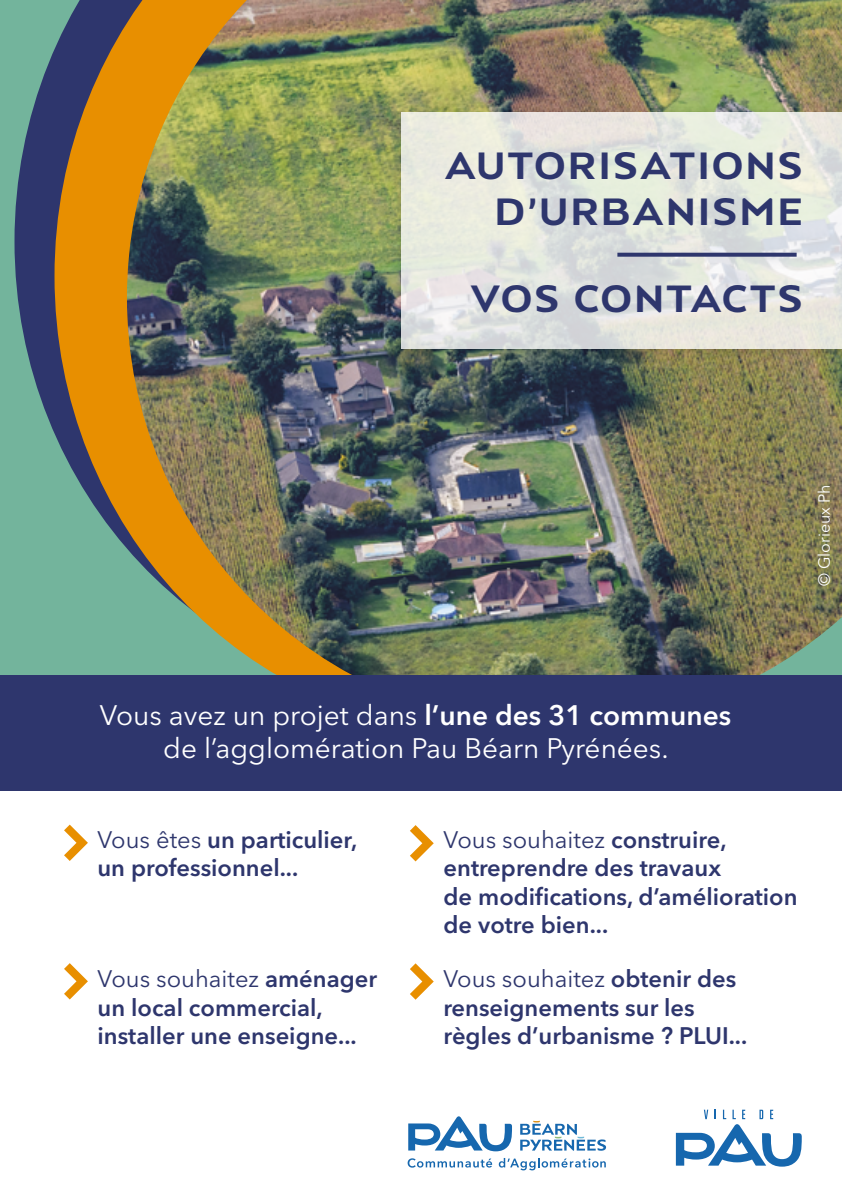
<style>
.page{position:relative;width:842px;height:1191px;background:#fff}
.page>*{position:absolute;margin:0;border:0;box-sizing:border-box;transform-origin:0 0}
.t1{font:38px/45.6px "Pau Display";letter-spacing:.07em;color:#2e366d;text-align:right}
.t2{font:28px/33.6px "Avenir Next LT Pro";color:#fff;text-align:center}
.t3{font:600 23.8px/28.6px "Avenir Next LT Pro";color:#2e366d}
.t4{font:16px "Avenir Next LT Pro";color:#fff}
.s1{font-weight:600}
.s2{font-weight:400}
</style>
<div class="page">
<svg style="left:410px;top:963px;width:24px;height:36px"></svg>
<svg style="left:15px;top:0;width:40px;height:675px;background:#588389"></svg>
<svg style="left:55px;top:0;width:72px;height:675px;background:#978348"></svg>
<img style="left:127px;top:0;width:715px;height:675px">
<div style="left:0;top:675px;width:842px;height:116px;background:#2e366d"></div>
<div style="left:392px;top:103px;width:450px;height:258px;background:#000;opacity:.25"></div>
<svg style="left:401px;top:112px;width:441px;height:236px;background:#e3e5df"></svg>
<svg style="left:617px;top:253px;width:180px;height:4px"></svg>
<svg style="left:676px;top:1109px;width:126px;height:57px"></svg>
<svg style="left:408px;top:1158px;width:84px;height:9px"></svg>
<svg style="left:499px;top:1158px;width:107px;height:12px"></svg>
<svg style="left:520px;top:1120px;width:86px;height:31px"></svg>
<svg style="left:408px;top:1116px;width:104px;height:35px"></svg>
<svg style="left:64px;top:824px;width:24px;height:37px"></svg>
<svg style="left:410px;top:825px;width:24px;height:36px"></svg>
<svg style="left:64px;top:963px;width:24px;height:36px"></svg>
<h1 class="t1" style="left:445px;top:142px;width:359px">AUTORISATIONS<br>D’URBANISME</h1>
<h1 class="t1" style="left:471px;top:275px;width:333px">VOS CONTACTS</h1>
<p class="t4" style="left:815px;top:586px;width:103px;rotate:-90deg">© Glorieux Ph</p>
<p class="t2" style="left:100px;top:698px;width:633px">Vous avez un projet dans <span class="s1">l’une des 31 communes </span>de l’agglomération Pau Béarn Pyrénées.</p>
<p class="t3" style="left:97px;top:825px;width:261px"><span class="s2">Vous êtes</span> un particulier, un professionnel...</p>
<p class="t3" style="left:443px;top:825px;width:356px"><span class="s2">Vous souhaitez</span> construire, entreprendre des travaux<br>de modifications, d’amélioration de votre bien...</p>
<p class="t3" style="left:98px;top:964px;width:281px"><span class="s2">Vous souhaitez</span> aménager un local commercial, installer une enseigne...</p>
<p class="t3" style="left:443px;top:964px;width:305px"><span class="s2">Vous souhaitez</span> obtenir des renseignements sur les règles d’urbanisme ? PLUI...</p>
</div>
